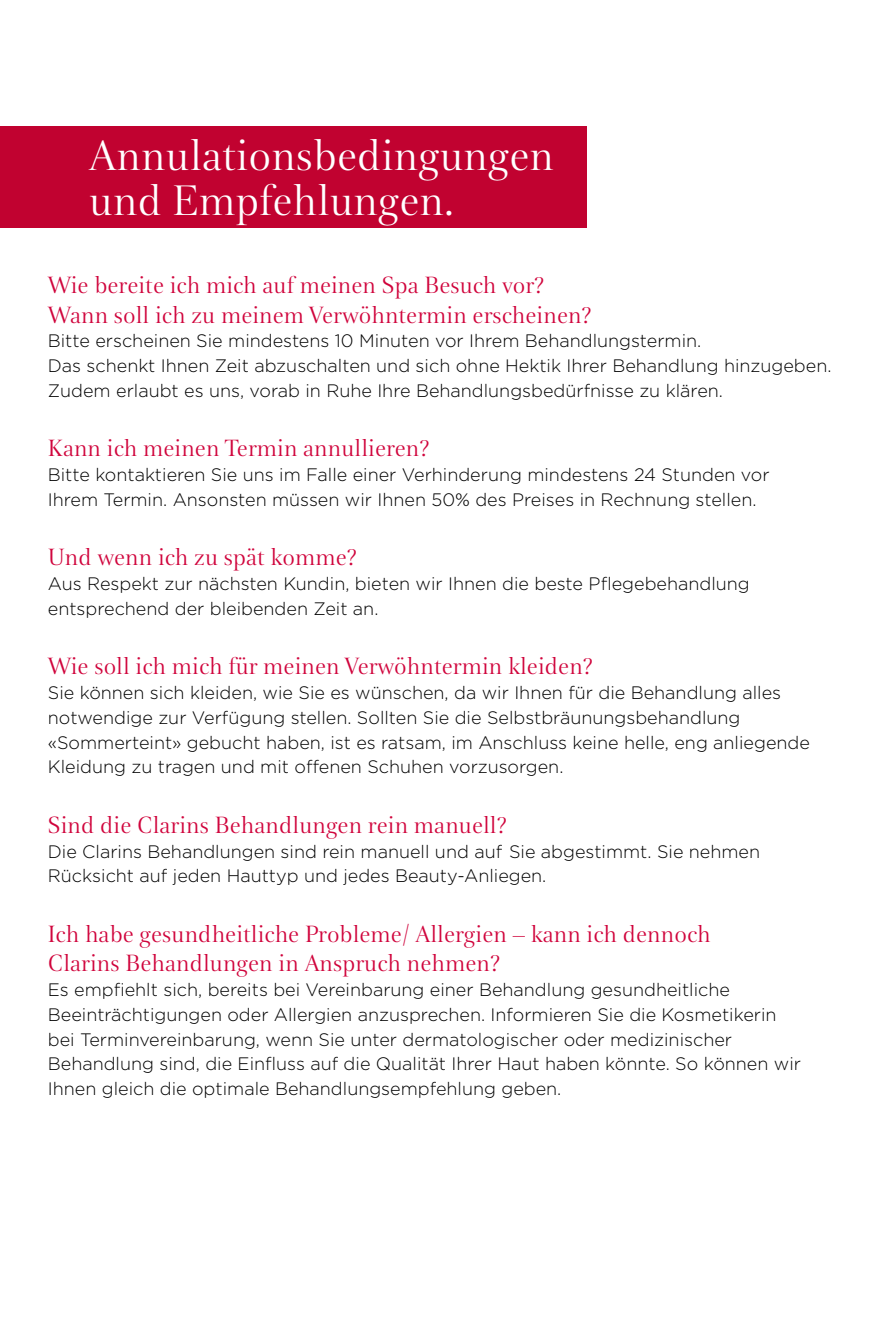
<style>
.page{position:relative;width:893px;height:1340px;background:#fff}
.page>*{position:absolute;margin:0;border:0;box-sizing:border-box;transform-origin:0 0}
.t1{font:45px/45px "Clarins";color:#fff}
.t2{font:24.75px/29.7px "Clarins";color:#d0043c}
.t3{font:300 18px/24.8px "Gotham";color:#000}
</style>
<div class="page">
<div style="left:0;top:126px;width:586px;height:101px;background:#c10230"></div>
<h1 class="t1" style="left:89px;top:129px;width:466px">Annulationsbedingungen und Empfehlungen.</h1>
<h2 class="t2" style="left:48px;top:268px;width:545px">Wie bereite ich mich auf meinen Spa Besuch vor?<br>Wann soll ich zu meinem Verwöhntermin erscheinen?</h2>
<p class="t3" style="left:48px;top:328px;width:785px">Bitte erscheinen Sie mindestens 10 Minuten vor Ihrem Behandlungstermin.<br>Das schenkt Ihnen Zeit abzuschalten und sich ohne Hektik Ihrer Behandlung hinzugeben.<br>Zudem erlaubt es uns, vorab in Ruhe Ihre Behandlungsbedürfnisse zu klären.</p>
<h2 class="t2" style="left:48px;top:432px;width:383px">Kann ich meinen Termin annullieren?</h2>
<p class="t3" style="left:48px;top:462px;width:723px">Bitte kontaktieren Sie uns im Falle einer Verhinderung mindestens 24 Stunden vor<br>Ihrem Termin. Ansonsten müssen wir Ihnen 50% des Preises in Rechnung stellen.</p>
<h2 class="t2" style="left:48px;top:541px;width:311px">Und wenn ich zu spät komme?</h2>
<p class="t3" style="left:48px;top:571px;width:703px">Aus Respekt zur nächsten Kundin, bieten wir Ihnen die beste Pflegebehandlung entsprechend der bleibenden Zeit an.</p>
<h2 class="t2" style="left:48px;top:649px;width:547px">Wie soll ich mich für meinen Verwöhntermin kleiden?</h2>
<p class="t3" style="left:48px;top:680px;width:764px">Sie können sich kleiden, wie Sie es wünschen, da wir Ihnen für die Behandlung alles notwendige zur Verfügung stellen. Sollten Sie die Selbstbräunungsbehandlung «Sommerteint» gebucht haben, ist es ratsam, im Anschluss keine helle, eng anliegende Kleidung zu tragen und mit offenen Schuhen vorzusorgen.</p>
<h2 class="t2" style="left:48px;top:808px;width:461px">Sind die Clarins Behandlungen rein manuell?</h2>
<p class="t3" style="left:48px;top:838px;width:714px">Die Clarins Behandlungen sind rein manuell und auf Sie abgestimmt. Sie nehmen<br>Rücksicht auf jeden Hauttyp und jedes Beauty-Anliegen.</p>
<h2 class="t2" style="left:48px;top:917px;width:664px">Ich habe gesundheitliche Probleme/ Allergien – kann ich dennoch<br>Clarins Behandlungen in Anspruch nehmen?</h2>
<p class="t3" style="left:48px;top:977px;width:755px">Es empfiehlt sich, bereits bei Vereinbarung einer Behandlung gesundheitliche Beeinträchtigungen oder Allergien anzusprechen. Informieren Sie die Kosmetikerin bei Terminvereinbarung, wenn Sie unter dermatologischer oder medizinischer Behandlung sind, die Einfluss auf die Qualität Ihrer Haut haben könnte. So können wir Ihnen gleich die optimale Behandlungsempfehlung geben.</p>
</div>
